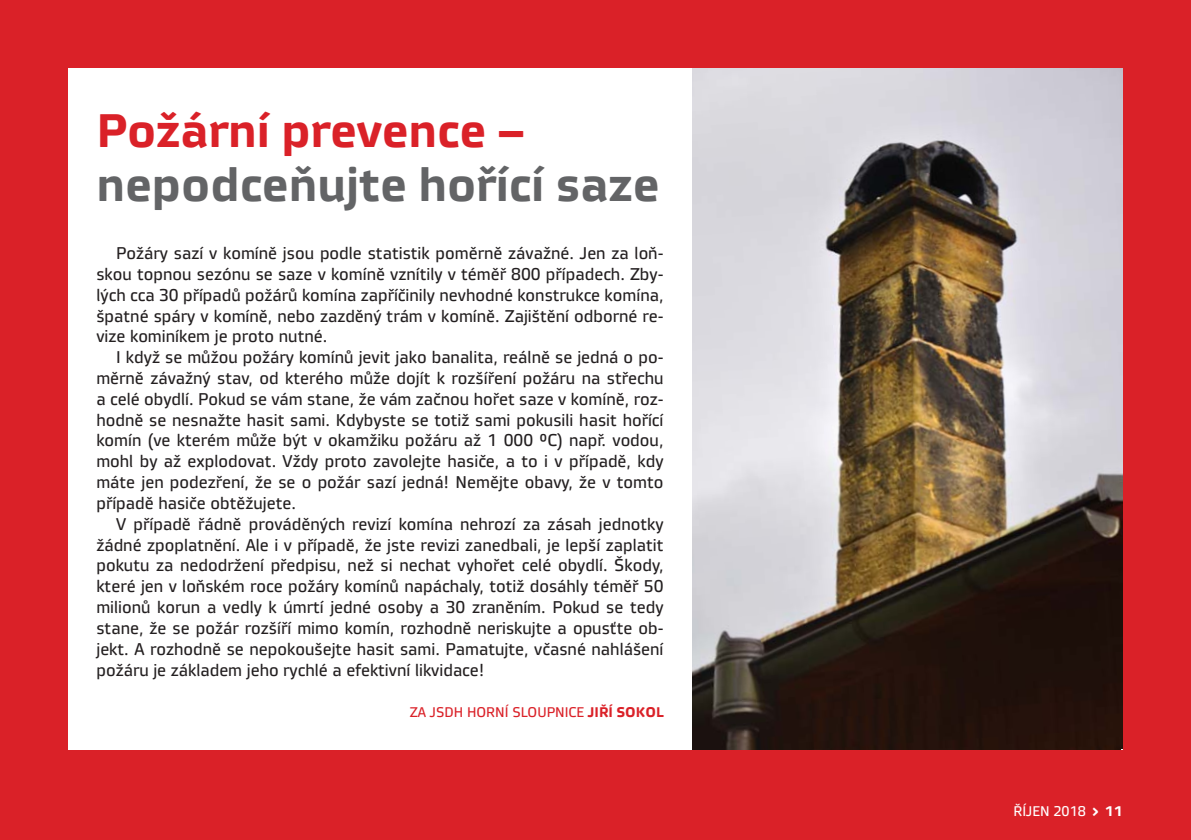
<style>
.page{position:relative;width:1191px;height:840px;background:#fff}
.page>*{position:absolute;margin:0;border:0;box-sizing:border-box;transform-origin:0 0}
.t1{font:700 47px "Vida 32 Pro";color:#636466}
.t2{font:700 47px "Vida 32 Pro";color:#da2128}
.t3{font:17px/20.8px "Vida 32 Pro";color:#231f20;text-align:justify}
.t4{font:14px "Vida 32 Pro";color:#da2128}
.t5{font:14px "Vida 32 Pro";color:#fff}
.s1{font-weight:700}
</style>
<div class="page">
<div style="left:0;top:0;width:1191px;height:839px;background:#da2128"></div>
<div style="left:68px;top:68px;width:1055px;height:680px;background:#fff"></div>
<img style="left:692px;top:68px;width:431px;height:680px">
<h1 class="t2" style="left:96px;top:113px;width:430px">Požární prevence –</h1>
<h1 class="t1" style="left:96px;top:167px;width:565px">nepodceňujte hořící saze</h1>
<p class="t3" style="left:96px;top:244px;width:568px;text-indent:20px">Požáry sazí v komíně jsou podle statistik poměrně závažné. Jen za loň&shy;skou topnou sezónu se saze v komíně vznítily v téměř 800 případech. Zby&shy;lých cca 30 případů požárů komína zapříčinily nevhodné konstrukce komína, špatné spáry v komíně, nebo zazděný trám v komíně. Zajištění odborné re&shy;vize kominíkem je proto nutné.</p>
<p class="t3" style="left:96px;top:348px;width:568px;text-indent:20px">I když se můžou požáry komínů jevit jako banalita, reálně se jedná o po&shy;měrně závažný stav, od kterého může dojít k rozšíření požáru na střechu a celé obydlí. Pokud se vám stane, že vám začnou hořet saze v komíně, roz&shy;hodně se nesnažte hasit sami. Kdybyste se totiž sami pokusili hasit hořící komín (ve kterém může být v okamžiku požáru až 1 000 °C) např. vodou, mohl by až explodovat. Vždy proto zavolejte hasiče, a to i v případě, kdy máte jen podezření, že se o požár sazí jedná! Nemějte obavy, že v tomto případě hasiče obtěžujete.</p>
<p class="t3" style="left:96px;top:514px;width:568px;text-indent:20px">V případě řádně prováděných revizí komína nehrozí za zásah jednotky žádné zpoplatnění. Ale i v případě, že jste revizi zanedbali, je lepší zaplatit pokutu za nedodržení předpisu, než si nechat vyhořet celé obydlí. Škody, které jen v loňském roce požáry komínů napáchaly, totiž dosáhly téměř 50 milionů korun a vedly k úmrtí jedné osoby a 30 zraněním. Pokud se tedy stane, že se požár rozšíří mimo komín, rozhodně neriskujte a opusťte ob&shy;jekt. A rozhodně se nepokoušejte hasit sami. Pamatujte, včasné nahlášení požáru je základem jeho rychlé a efektivní likvidace!</p>
<p class="t4" style="left:410px;top:706px;width:255px">ZA JSDH HORNÍ SLOUPNICE <span class="s1">JIŘÍ SOKOL</span></p>
<p class="t5" style="left:1013px;top:805px;width:111px">ŘÍJEN 2018 <span class="s1">› 11</span></p>
</div>
